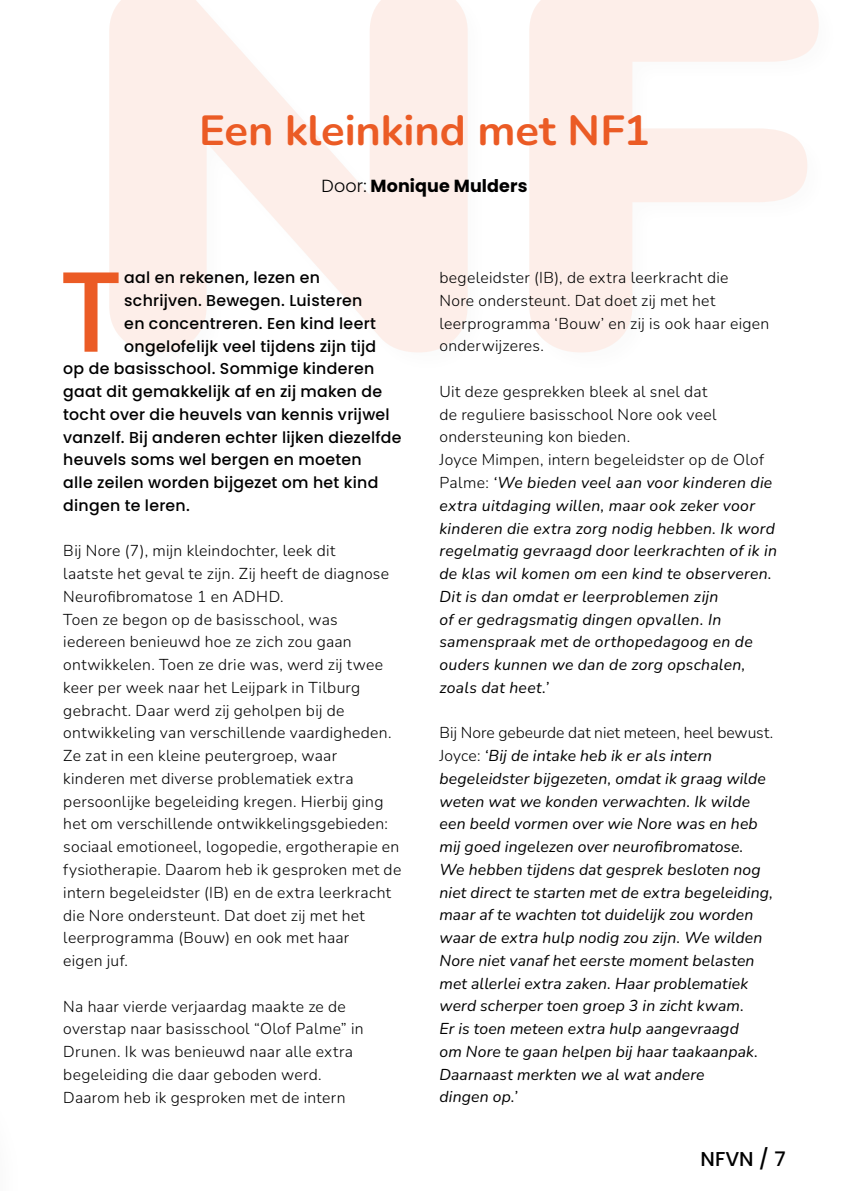
<style>
.page{position:relative;width:844px;height:1191px;background:#fff}
.page>*{position:absolute;margin:0;border:0;box-sizing:border-box;transform-origin:0 0}
.t1{font:500 113.92px "Poppins";color:#eb5b25}
.t2{font:700 42px "Nunito";letter-spacing:-.005em;color:#eb5b25;scale:1.04 1}
.t3{font:500 20.12px "Poppins";color:#000}
.t4{font:700 17.5px "Poppins";letter-spacing:.005em;color:#000}
.t5{font:italic 15.75px/22.8px "Nunito";letter-spacing:.015em;color:#000}
.t6{font:300 15.75px/22.8px "Nunito";letter-spacing:.02em;color:#000}
.t7{font:500 15.75px "Poppins";letter-spacing:.02em;color:#000}
.s1{font-weight:300}
.s2{font-weight:300;font-style:normal}
</style>
<div class="page">
<svg style="left:109px;top:0;width:709px;height:352px;fill:#fdeee9"></svg>
<h2 class="t2" style="left:199px;top:101px;width:435px">Een kleinkind met NF1</h2>
<p class="t4" style="left:321px;top:176px;width:207px"><span class="s1">Door:</span> Monique Mulders</p>
<h1 class="t1" style="left:59px;top:246px;width:66px">T</h1>
<p class="t7" style="left:124px;top:269px;width:197px">aal en rekenen, lezen en</p>
<p class="t7" style="left:124px;top:291px;width:239px">schrijven. Bewegen. Luisteren</p>
<p class="t7" style="left:124px;top:314px;width:253px">en concentreren. Een kind leert</p>
<p class="t7" style="left:124px;top:337px;width:253px">ongelofelijk veel tijdens zijn tijd</p>
<p class="t7" style="left:63px;top:360px;width:312px">op de basisschool. Sommige kinderen</p>
<p class="t7" style="left:63px;top:382px;width:320px">gaat dit gemakkelijk af en zij maken de</p>
<p class="t7" style="left:63px;top:405px;width:328px">tocht over die heuvels van kennis vrijwel</p>
<p class="t7" style="left:63px;top:428px;width:340px">vanzelf. Bij anderen echter lijken diezelfde</p>
<p class="t7" style="left:63px;top:451px;width:300px">heuvels soms wel bergen en moeten</p>
<p class="t7" style="left:63px;top:473px;width:316px">alle zeilen worden bijgezet om het kind</p>
<p class="t7" style="left:63px;top:496px;width:128px">dingen te leren.</p>
<p class="t6" style="left:63px;top:539px;width:339px">Bij Nore (7), mijn kleindochter, leek dit<br>laatste het geval te zijn. Zij heeft de diagnose Neurofibromatose 1 en ADHD.<br>Toen ze begon op de basisschool, was iedereen benieuwd hoe ze zich zou gaan ontwikkelen. Toen ze drie was, werd zij twee keer per week naar het Leijpark in Tilburg gebracht. Daar werd zij geholpen bij de ontwikkeling van verschillende vaardigheden.<br>Ze zat in een kleine peutergroep, waar kinderen met diverse problematiek extra persoonlijke begeleiding kregen. Hierbij ging het om verschillende ontwikkelingsgebieden: sociaal emotioneel, logopedie, ergotherapie en fysiotherapie. Daarom heb ik gesproken met de intern begeleidster (IB) en de extra leerkracht die Nore ondersteunt. Dat doet zij met het leerprogramma (Bouw) en ook met haar<br>eigen juf.</p>
<p class="t6" style="left:63px;top:994px;width:302px">Na haar vierde verjaardag maakte ze de overstap naar basisschool “Olof Palme” in Drunen. Ik was benieuwd naar alle extra begeleiding die daar geboden werd.<br>Daarom heb ik gesproken met de intern</p>
<p class="t6" style="left:439px;top:266px;width:331px">begeleidster (IB), de extra leerkracht die<br>Nore ondersteunt. Dat doet zij met het leerprogramma ‘Bouw’ en zij is ook haar eigen onderwijzeres.</p>
<p class="t5" style="left:439px;top:379px;width:339px"><span class="s2">Uit deze gesprekken bleek al snel dat<br>de reguliere basisschool Nore ook veel ondersteuning kon bieden.<br>Joyce Mimpen, intern begeleidster op de Olof Palme:</span> ‘We bieden veel aan voor kinderen die extra uitdaging willen, maar ook zeker voor kinderen die extra zorg nodig hebben. Ik word regelmatig gevraagd door leerkrachten of ik in de klas wil komen om een kind te observeren.<br>Dit is dan omdat er leerproblemen zijn<br>of er gedragsmatig dingen opvallen. In samenspraak met de orthopedagoog en de ouders kunnen we dan de zorg opschalen, zoals dat heet.’</p>
<p class="t5" style="left:439px;top:721px;width:335px"><span class="s2">Bij Nore gebeurde dat niet meteen, heel bewust.<br>Joyce:</span> ‘Bij de intake heb ik er als intern begeleidster bijgezeten, omdat ik graag wilde weten wat we konden verwachten. Ik wilde een beeld vormen over wie Nore was en heb mij goed ingelezen over neurofibromatose.<br>We hebben tijdens dat gesprek besloten nog niet direct te starten met de extra begeleiding, maar af te wachten tot duidelijk zou worden waar de extra hulp nodig zou zijn. We wilden Nore niet vanaf het eerste moment belasten met allerlei extra zaken. Haar problematiek werd scherper toen groep 3 in zicht kwam.<br>Er is toen meteen extra hulp aangevraagd<br>om Nore te gaan helpen bij haar taakaanpak.<br>Daarnaast merkten we al wat andere<br>dingen op.’</p>
<p class="t3" style="left:700px;top:1147px;width:87px">NFVN / 7</p>
</div>
